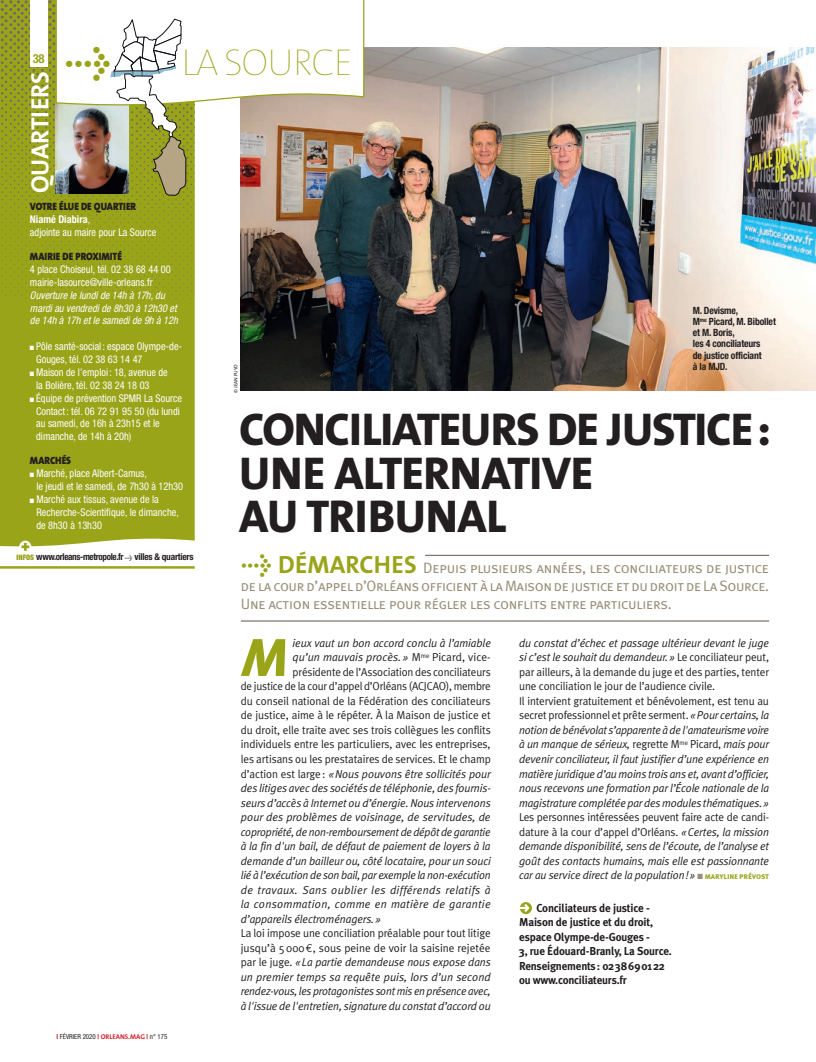
<style>
.page{position:relative;width:816px;height:1062px;background:#fff}
.page>*{position:absolute;margin:0;border:0;box-sizing:border-box;transform-origin:0 0}
.t1{font:italic 800 54.5px "The Sans B8";color:#99a419}
.t2{font:800 46.25px/43.8px "The Sans B8";letter-spacing:-.02em;color:#231f20}
.t3{font:37.5px "The Sans Hair H25";letter-spacing:-.035em;color:#99a419}
.t4{font:700 25px "The Sans B7";color:#fff}
.t5{font:15px/17.5px "Meta Plus Normal Caps";letter-spacing:-.02em;color:#988d75;text-align:justify}
.t6{font:700 condensed 12.5px "Helvetica Neue";color:#99a419}
.t7{font:italic 11.5px/14.5px "Meta Plus Normal";letter-spacing:-.01em;color:#231f20;text-align:justify}
.t8{font:11.5px "Meta Plus Normal";letter-spacing:-.01em;color:#231f20}
.t9{font:700 11.5px/14.5px "Meta Plus";letter-spacing:-.015em;color:#231f20}
.t10{font:11.5px "Meta Plus Normal";letter-spacing:-.01em;color:#231f20;scale:.96 1}
.t11{font:italic 11.5px "Meta Plus Normal";letter-spacing:-.01em;color:#231f20;scale:.96 1}
.t12{font:italic 11.5px "Meta Plus Normal";letter-spacing:-.01em;color:#231f20;scale:.95 1}
.t13{font:italic 11.5px "Meta Plus Normal";letter-spacing:.025em;color:#231f20}
.t14{font:italic 11.5px "Meta Plus Normal";letter-spacing:.02em;color:#231f20}
.t15{font:condensed 10.62px/12.9px "Helvetica Neue";color:#fff}
.t16{font:italic condensed 10.62px/12.9px "Helvetica Neue";color:#fff}
.t17{font:900 10.62px "The Sans B9";color:#231f20;scale:.9 1}
.t18{font:700 condensed 10px/11.2px "Helvetica Neue";letter-spacing:-.015em;color:#231f20}
.t19{font:700 condensed 9.38px "Helvetica Neue";letter-spacing:-.04em;color:#231f20}
.t20{font:condensed 6.88px "Helvetica Neue";color:#231f20}
.t21{font:5px "The Sans B5 Plain";letter-spacing:-.005em;color:#231f20}
.s1{font-family:"Meta Plus";font-weight:700}
.s2{font-weight:700}
.s3{font-weight:900;font-stretch:expanded;font-size:7.5px;color:#99a419}
.s4{font-family:"Meta Plus";font-stretch:normal;font-size:6.25px}
.s5{font-weight:700;color:#d1232a}
.s6{font-family:"The Sans B7";font-weight:700;font-stretch:normal;color:#d1232a}
.s7{font-family:"Meta Plus";font-weight:700;font-size:25px;color:#99a419}
.s8{font-family:"The Sans B7";font-weight:700;font-size:25px;color:#99a419}
.s9{font-style:normal}
.s10{font-family:"Euro Mono";font-style:normal}
.s11{color:#988d75}
.s12{font-family:"Meta Plus Bold Caps";font-style:normal;font-size:8.75px;color:#99a419}
</style>
<div class="page">
<img style="left:241px;top:47px;width:574px;height:344px">
<svg style="left:520px;top:901px;width:12px;height:12px"></svg>
<svg style="left:520px;top:903px;width:9px;height:8px"></svg>
<hr style="left:425px;top:554px;width:344px;height:2px;background:#817470">
<div style="left:0;top:298px;width:195px;height:249px;background:#99a419"></div>
<svg style="left:0;top:0;width:195px;height:298px;background:#97a01d"></svg>
<hr style="left:0;top:566px;width:195px;height:2px;background:#99a419">
<div style="left:30px;top:0;width:17px;height:66px;background:#fff"></div>
<img style="left:56px;top:0;width:308px;height:196px">
<hr style="left:241px;top:620px;width:528px;height:1px;background:#817470">
<svg style="left:19px;top:540px;width:12px;height:12px"></svg>
<svg style="left:21px;top:542px;width:8px;height:8px"></svg>
<p class="t6" style="left:33px;top:51px;width:13px">38</p>
<h3 class="t4" style="left:26px;top:193px;width:123px;rotate:-90deg">QUARTIERS</h3>
<h3 class="t3" style="left:64px;top:42px;width:290px"><span class="s1">&gt;</span> LA SOURCE</h3>
<p class="t17" style="left:30px;top:201px;width:119px">VOTRE ÉLUE DE QUARTIER</p>
<p class="t15" style="left:30px;top:213px;width:128px"><span class="s2">Niamé Diabira</span>,<br>adjointe au maire pour La Source</p>
<p class="t17" style="left:30px;top:250px;width:104px">MAIRIE DE PROXIMITÉ</p>
<p class="t15" style="left:30px;top:262px;width:142px">4 place Choiseul, tél. 02 38 68 44 00 mairie-lasource@ville-orleans.fr</p>
<p class="t16" style="left:30px;top:288px;width:149px">Ouverture le lundi de 14h à 17h, du mardi au vendredi de 8h30 à 12h30 et de 14h à 17h et le samedi de 9h à 12h</p>
<p class="t15" style="left:36px;top:340px;width:147px;text-indent:-6px">■ Pôle santé-social : espace Olympe-de-<br>Gouges, tél. 02 38 63 14 47</p>
<p class="t15" style="left:36px;top:365px;width:133px;text-indent:-6px">■ Maison de l’emploi : 18, avenue de la Bolière, tél. 02 38 24 18 03</p>
<p class="t15" style="left:36px;top:391px;width:147px;text-indent:-6px">■ Équipe de prévention SPMR La Source<br>Contact: tél. 06 72 91 95 50 (du lundi au samedi, de 16h à 23h15 et le dimanche, de 14h à 20h)</p>
<p class="t17" style="left:30px;top:455px;width:47px">MARCHÉS</p>
<p class="t15" style="left:36px;top:467px;width:148px;text-indent:-6px">■ Marché, place Albert-Camus,<br>le jeudi et le samedi, de 7h30 à 12h30</p>
<p class="t15" style="left:36px;top:493px;width:144px;text-indent:-6px">■ Marché aux tissus, avenue de la<br>Recherche-Scientifique, le dimanche, de 8h30 à 13h30</p>
<p class="t19" style="left:17px;top:551px;width:178px"><span class="s3">INFOS</span> www.orleans-metropole.fr <span class="s4">&gt;</span> villes &amp; quartiers</p>
<p class="t20" style="left:56px;top:1032px;width:112px"><span class="s5">I</span> FÉVRIER 2020 <span class="s5">|</span> <span class="s6">ORLEANS.MAG</span> <span class="s5">|</span> n° 175</p>
<p class="t21" style="left:233px;top:393px;width:30px;rotate:-90deg">© JEAN PUYO</p>
<p class="t18" style="left:692px;top:304px;width:84px">M. Devisme,<br>M<sup>me</sup> Picard, M. Bibollet et M. Boris,<br>les 4 conciliateurs<br>de justice officiant<br>à la MJD.</p>
<h2 class="t2" style="left:239px;top:408px;width:533px">CONCILIATEURS DE JUSTICE:<br>UNE ALTERNATIVE<br>AU TRIBUNAL</h2>
<h3 class="t5" style="left:241px;top:559px;width:530px"><span class="s7">&gt;</span> <span class="s8">DÉMARCHES</span> Depuis plusieurs années, les conciliateurs de justice de la cour d’appel d’Orléans officient à la Maison de justice et du droit de La Source.<br>Une action essentielle pour régler les conflits entre particuliers.</h3>
<h1 class="t1" style="left:242px;top:628px;width:47px">M</h1>
<p class="t7" style="left:292px;top:635px;width:200px">ieux vaut un bon accord conclu à l’amiable</p>
<p class="t7" style="left:292px;top:650px;width:200px">qu’un mauvais procès. » <span class="s9">M</span><sup>me</sup> <span class="s9">Picard, vice-</span></p>
<p class="t10" style="left:292px;top:665px;width:208px">présidente de l’Association des conciliateurs</p>
<p class="t10" style="left:241px;top:679px;width:262px">de justice de la cour d’appel d’Orléans (ACJCAO), membre</p>
<p class="t8" style="left:241px;top:694px;width:251px">du conseil national de la Fédération des conciliateurs</p>
<p class="t8" style="left:241px;top:708px;width:251px">de justice, aime à le répéter. À la Maison de justice et</p>
<p class="t8" style="left:241px;top:723px;width:251px">du droit, elle traite avec ses trois collègues les conflits</p>
<p class="t8" style="left:241px;top:737px;width:251px">individuels entre les particuliers, avec les entreprises,</p>
<p class="t8" style="left:241px;top:752px;width:251px">les artisans ou les prestataires de services. Et le champ</p>
<p class="t7" style="left:241px;top:766px;width:251px"><span class="s9">d’action est large:</span> «Nous pouvons être sollicités pour</p>
<p class="t7" style="left:241px;top:780px;width:251px">des litiges avec des sociétés de téléphonie, des fournis-</p>
<p class="t7" style="left:241px;top:795px;width:251px">seurs d’accès à Internet ou d’énergie. Nous intervenons</p>
<p class="t7" style="left:241px;top:809px;width:251px">pour des problèmes de voisinage, de servitudes, de</p>
<p class="t12" style="left:241px;top:824px;width:264px">copropriété, de non-remboursement de dépôt de garantie</p>
<p class="t7" style="left:241px;top:838px;width:251px">à la fin d'un bail, de défaut de paiement de loyers à la</p>
<p class="t7" style="left:241px;top:853px;width:251px">demande d’un bailleur ou, côté locataire, pour un souci</p>
<p class="t11" style="left:241px;top:868px;width:262px">lié à l’exécution de son bail, par exemple la non-exécution</p>
<p class="t13" style="left:241px;top:882px;width:251px">de travaux. Sans oublier les différends relatifs à</p>
<p class="t14" style="left:241px;top:897px;width:251px">la consommation, comme en matière de garantie</p>
<p class="t7" style="left:241px;top:911px;width:142px">d’appareils électroménagers.»</p>
<p class="t7" style="left:241px;top:925px;width:251px"><span class="s9">La loi impose une conciliation préalable pour tout litige jusqu’à 5000</span><span class="s10">€</span><span class="s9">, sous peine de voir la saisine rejetée par le juge.</span> «La partie demandeuse nous expose dans un premier temps sa requête puis, lors d’un second rendez-vous, les protagonistes sont mis en présence avec, à l'issue de l'entretien, signature du constat d’accord ou</p>
<p class="t7" style="left:519px;top:635px;width:251px;text-align:left">du constat d’échec et passage ultérieur devant le juge si c’est le souhait du demandeur.» <span class="s9">Le conciliateur peut, par ailleurs, à la demande du juge et des parties, tenter une conciliation le jour de l’audience civile.<br>Il intervient gratuitement et bénévolement, est tenu au secret professionnel et prête serment.</span> «Pour certains, la notion de bénévolat s’apparente à de l'amateurisme voire à un manque de sérieux, <span class="s9">regrette M</span><sup>me</sup> <span class="s9">Picard,</span> mais pour devenir conciliateur, il faut justifier d’une expérience en matière juridique d’au moins trois ans et, avant d’officier, nous recevons une formation par l’École nationale de la magistrature complétée par des modules thématiques.»</p>
<p class="t7" style="left:519px;top:809px;width:251px"><span class="s9">Les personnes intéressées peuvent faire acte de candi&shy;dature à la cour d’appel d’Orléans.</span> «Certes, la mission demande disponibilité, sens de l’écoute, de l’analyse et goût des contacts humains, mais elle est passionnante car au service direct de la population!» <span class="s11">■</span> <span class="s12">maryline prévost</span></p>
<p class="t9" style="left:519px;top:900px;width:154px;text-indent:17px">Conciliateurs de justice -<br>Maison de justice et du droit, espace Olympe-de-Gouges -<br>3, rue Édouard-Branly, La Source.<br>Renseignements: 0238690122 ou www.conciliateurs.fr</p>
</div>
